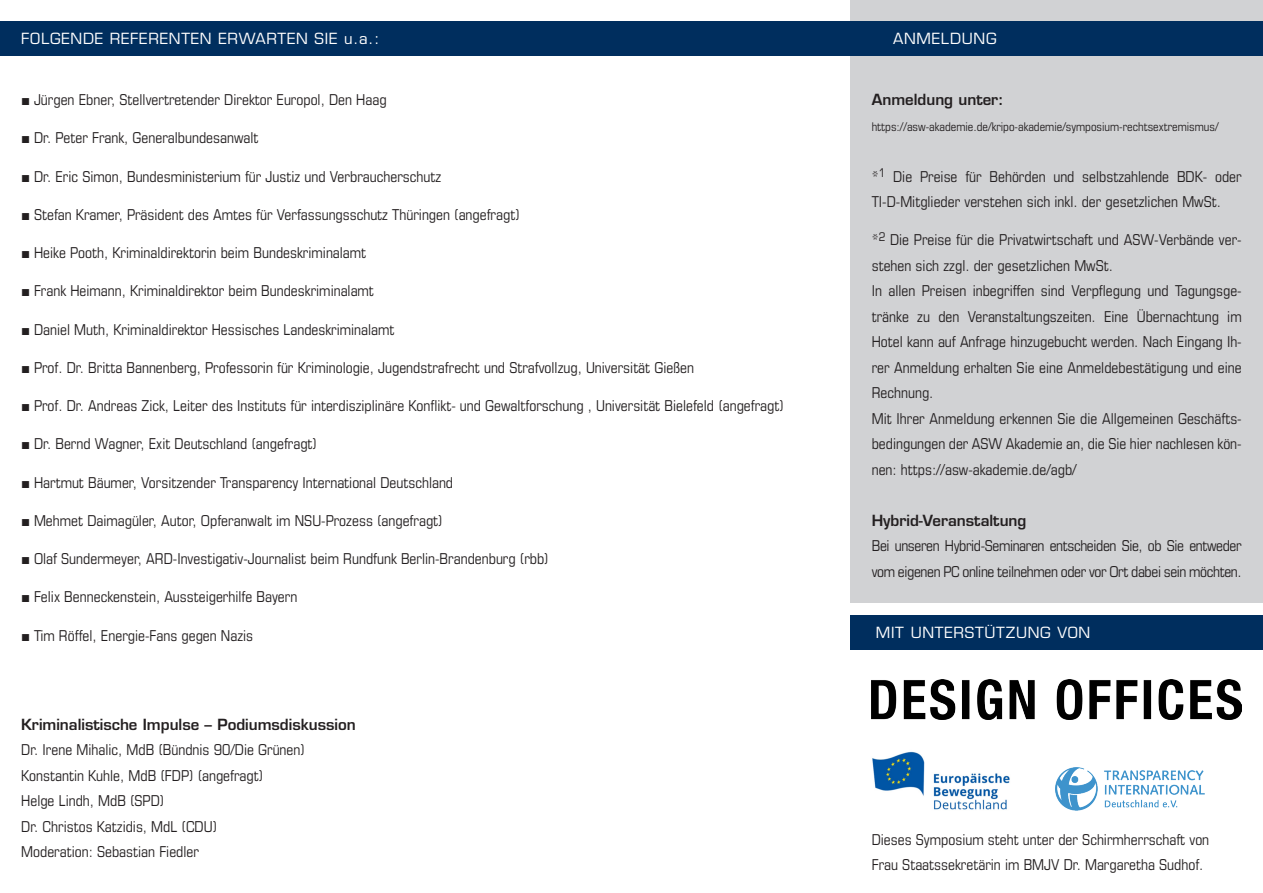
<style>
.page{position:relative;width:1263px;height:893px;background:#fff}
.page>*{position:absolute;margin:0;border:0;box-sizing:border-box;transform-origin:0 0}
.Copy_Aufzählung{font:condensed 15px/25.5px "Eurostile";color:#231f20}
.Copy_Aufzählung-2{font:condensed 15px/25.5px "Eurostile";letter-spacing:-.025em;color:#231f20}
.Copy_Aufzählung-3{font:600 15px "Eurostile";color:#231f20}
.Copy{font:15px "Eurostile";letter-spacing:.05em;color:#fff}
.Copy_Aufzählung-4{font:condensed 12px "Eurostile";color:#231f20}
.s1{font-family:"Arial";font-weight:700;font-stretch:normal}
</style>
<div class="page">
<div style="left:850px;top:0;width:413px;height:602px;background:#d1d2d4"></div>
<div style="left:872px;top:21px;width:391px;height:34px;background:#002e5e"></div>
<div style="left:0;top:21px;width:876px;height:34px;background:#002e5e"></div>
<img style="left:872px;top:751px;width:138px;height:59px">
<img style="left:1055px;top:767px;width:150px;height:43px">
<div style="left:850px;top:615px;width:413px;height:34px;background:#002e5e"></div>
<img style="left:872px;top:680px;width:370px;height:40px">
<p class="Copy" style="left:21px;top:30px;width:360px">FOLGENDE REFERENTEN ERWARTEN SIE u.a.:</p>
<p class="Copy" style="left:893px;top:30px;width:105px">ANMELDUNG</p>
<p class="Copy_Aufzählung" style="left:21px;top:87px;width:367px"><span class="s1">■</span> Jürgen Ebner, Stellvertretender Direktor Europol, Den Haag</p>
<p class="Copy_Aufzählung" style="left:21px;top:125px;width:239px"><span class="s1">■</span> Dr. Peter Frank, Generalbundesanwalt</p>
<p class="Copy_Aufzählung" style="left:21px;top:163px;width:421px"><span class="s1">■</span> Dr. Eric Simon, Bundesministerium für Justiz und Verbraucherschutz</p>
<p class="Copy_Aufzählung" style="left:21px;top:201px;width:500px"><span class="s1">■</span> Stefan Kramer, Präsident des Amtes für Verfassungsschutz Thüringen (angefragt)</p>
<p class="Copy_Aufzählung" style="left:21px;top:240px;width:346px"><span class="s1">■</span> Heike Pooth, Kriminaldirektorin beim Bundeskriminalamt</p>
<p class="Copy_Aufzählung" style="left:21px;top:278px;width:354px"><span class="s1">■</span> Frank Heimann, Kriminaldirektor beim Bundeskriminalamt</p>
<p class="Copy_Aufzählung" style="left:21px;top:316px;width:375px"><span class="s1">■</span> Daniel Muth, Kriminaldirektor Hessisches Landeskriminalamt</p>
<p class="Copy_Aufzählung" style="left:21px;top:354px;width:674px"><span class="s1">■</span> Prof. Dr. Britta Bannenberg, Professorin für Kriminologie, Jugendstrafrecht und Strafvollzug, Universität Gießen</p>
<p class="Copy_Aufzählung" style="left:21px;top:393px;width:764px"><span class="s1">■</span> Prof. Dr. Andreas Zick, Leiter des Instituts für interdisziplinäre Konflikt- und Gewaltforschung , Universität Bielefeld (angefragt)</p>
<p class="Copy_Aufzählung" style="left:21px;top:431px;width:297px"><span class="s1">■</span> Dr. Bernd Wagner, Exit Deutschland (angefragt)</p>
<p class="Copy_Aufzählung" style="left:21px;top:469px;width:433px"><span class="s1">■</span> Hartmut Bäumer, Vorsitzender Transparency International Deutschland</p>
<p class="Copy_Aufzählung" style="left:21px;top:507px;width:423px"><span class="s1">■</span> Mehmet Daimagüler, Autor, Opferanwalt im NSU-Prozess (angefragt)</p>
<p class="Copy_Aufzählung" style="left:21px;top:546px;width:529px"><span class="s1">■</span> Olaf Sundermeyer, ARD-Investigativ-Journalist beim Rundfunk Berlin-Brandenburg (rbb)</p>
<p class="Copy_Aufzählung" style="left:21px;top:584px;width:278px"><span class="s1">■</span> Felix Benneckenstein, Aussteigerhilfe Bayern</p>
<p class="Copy_Aufzählung" style="left:21px;top:622px;width:233px"><span class="s1">■</span> Tim Röffel, Energie-Fans gegen Nazis</p>
<p class="Copy_Aufzählung-3" style="left:21px;top:715px;width:336px">Kriminalistische Impulse – Podiumsdiskussion</p>
<p class="Copy_Aufzählung" style="left:21px;top:737px;width:285px">Dr. Irene Mihalic, MdB (Bündnis 90/Die Grünen)</p>
<p class="Copy_Aufzählung" style="left:21px;top:762px;width:243px">Konstantin Kuhle, MdB (FDP) (angefragt)</p>
<p class="Copy_Aufzählung" style="left:21px;top:788px;width:145px">Helge Lindh, MdB (SPD)</p>
<p class="Copy_Aufzählung" style="left:21px;top:813px;width:197px">Dr. Christos Katzidis, MdL (CDU)</p>
<p class="Copy_Aufzählung" style="left:21px;top:839px;width:179px">Moderation: Sebastian Fiedler</p>
<p class="Copy_Aufzählung-3" style="left:872px;top:90px;width:133px">Anmeldung unter:</p>
<p class="Copy_Aufzählung-4" style="left:872px;top:119px;width:348px">https://asw-akademie.de/kripo-akademie/symposium-rechtsextremismus/</p>
<p class="Copy_Aufzählung" style="left:872px;top:163px;width:371px">*<sup>1</sup> Die Preise für Behörden und selbstzahlende BDK- oder<br>TI-D-Mitglieder verstehen sich inkl. der gesetzlichen MwSt.</p>
<p class="Copy_Aufzählung" style="left:872px;top:227px;width:371px">*<sup>2</sup> Die Preise für die Privatwirtschaft und ASW-Verbände ver&shy;stehen sich zzgl. der gesetzlichen MwSt.</p>
<p class="Copy_Aufzählung" style="left:872px;top:278px;width:371px;text-align:justify">In allen Preisen inbegriffen sind Verpflegung und Tagungsge&shy;tränke zu den Veranstaltungszeiten. Eine Übernachtung im Hotel kann auf Anfrage hinzugebucht werden. Nach Eingang Ih&shy;rer Anmeldung erhalten Sie eine Anmeldebestätigung und eine Rechnung.</p>
<p class="Copy_Aufzählung" style="left:872px;top:405px;width:371px;text-align:justify">Mit Ihrer Anmeldung erkennen Sie die Allgemeinen Geschäfts&shy;bedingungen der ASW Akademie an, die Sie hier nachlesen kön&shy;nen: https://asw-akademie.de/agb/</p>
<p class="Copy_Aufzählung-3" style="left:872px;top:511px;width:156px">Hybrid-Veranstaltung</p>
<p class="Copy_Aufzählung-2" style="left:872px;top:533px;width:371px">Bei unseren Hybrid-Seminaren entscheiden Sie, ob Sie entweder vom eigenen PC online teilnehmen oder vor Ort dabei sein möchten.</p>
<p class="Copy" style="left:876px;top:623px;width:216px">MIT UNTERSTÜTZUNG VON</p>
<p class="Copy_Aufzählung" style="left:872px;top:826px;width:339px">Dieses Symposium steht unter der Schirmherrschaft von<br>Frau Staatssekretärin im BMJV Dr. Margaretha Sudhof.</p>
</div>
